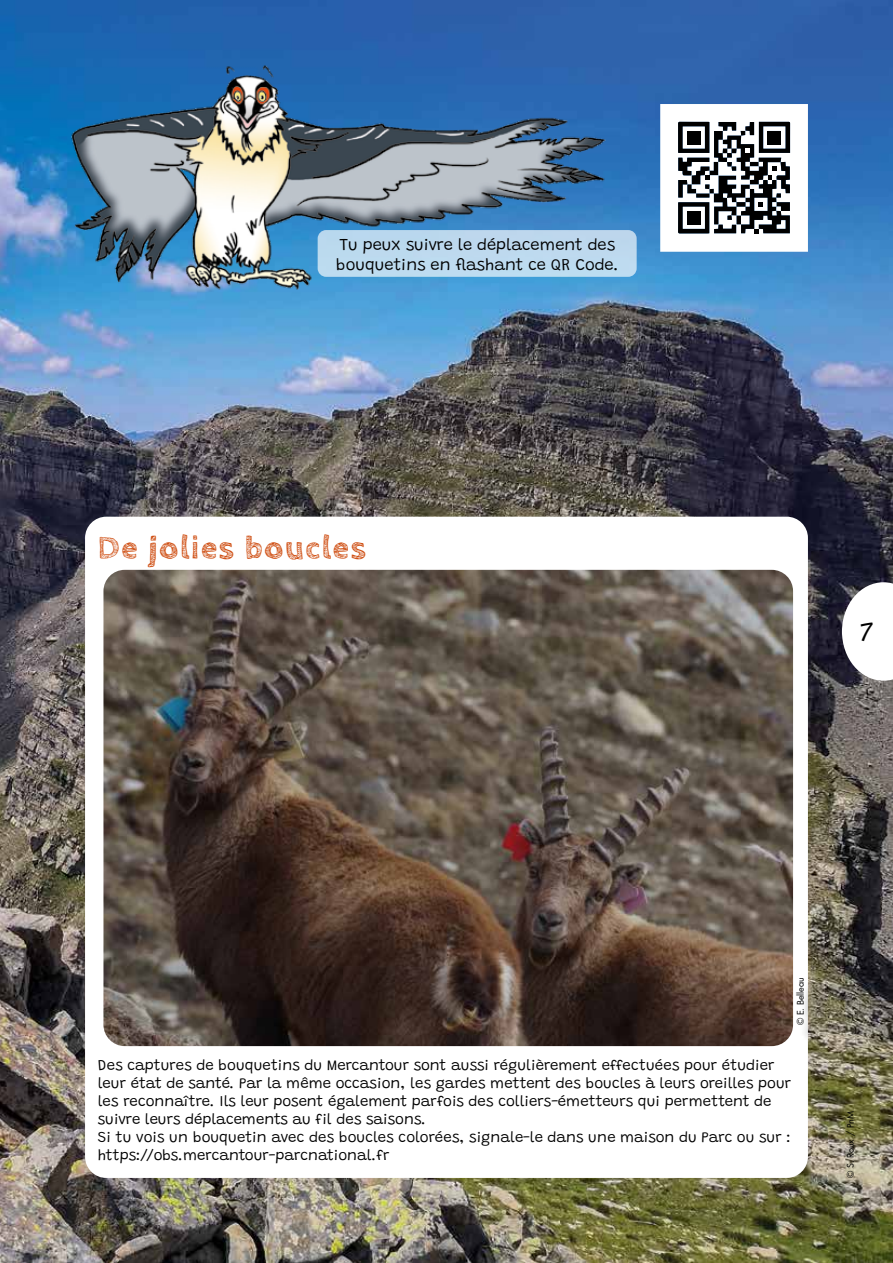
<style>
.page{position:relative;width:893px;height:1263px;background:#fff}
.page>*{position:absolute;margin:0;border:0;box-sizing:border-box;transform-origin:0 0}
.t1{font:700 33px "Cabin Sketch";letter-spacing:.05em;color:#cf4e12}
.t2{font:300 27px "Grandstander";color:#000}
.t3{font:300 16.5px/19.8px "Grandstander";color:#000}
.t4{font:300 15px/18px "Grandstander";color:#000}
.t5{font:9px "Futura";color:#000}
</style>
<div class="page">
<img style="left:0;top:0;width:893px;height:1263px">
<svg style="left:842px;top:582px;width:51px;height:99px"></svg>
<img style="left:64px;top:62px;width:547px;height:232px">
<div style="left:318px;top:230px;width:319px;height:47px;background:#bdd9ee;border-radius:9px"></div>
<div style="left:85px;top:517px;width:723px;height:661px;background:#fff;border-radius:21px"></div>
<img style="left:103px;top:570px;width:690px;height:476px">
<div style="left:800px;top:980px;width:22px;height:63px;background:#000;opacity:.75"></div>
<svg style="left:660px;top:104px;width:148px;height:148px"></svg>
<div style="left:687px;top:131px;width:13px;height:13px;background:#000"></div>
<div style="left:768px;top:131px;width:13px;height:13px;background:#000"></div>
<div style="left:687px;top:211px;width:13px;height:13px;background:#000"></div>
<p class="t3" style="left:336px;top:233px;width:285px">Tu peux suivre le déplacement des bouquetins en flashant ce QR Code.</p>
<h1 class="t1" style="left:98px;top:529px;width:270px">De jolies boucles</h1>
<h2 class="t2" style="left:860px;top:611px;width:15px">7</h2>
<p class="t5" style="left:794px;top:1025px;width:50px;rotate:-90deg">© E. Belleau</p>
<p class="t4" style="left:98px;top:1055px;width:695px">Des captures de bouquetins du Mercantour sont aussi régulièrement effectuées pour étudier leur état de santé. Par la même occasion, les gardes mettent des boucles à leurs oreilles pour les reconnaître. Ils leur posent également parfois des colliers-émetteurs qui permettent de suivre leurs déplacements au fil des saisons.<br>Si tu vois un bouquetin avec des boucles colorées, signale-le dans une maison du Parc ou sur : https://obs.mercantour-parcnational.fr</p>
<p class="t5" style="left:844px;top:1178px;width:68px;rotate:-90deg">© S. Roux / PnM</p>
</div>
